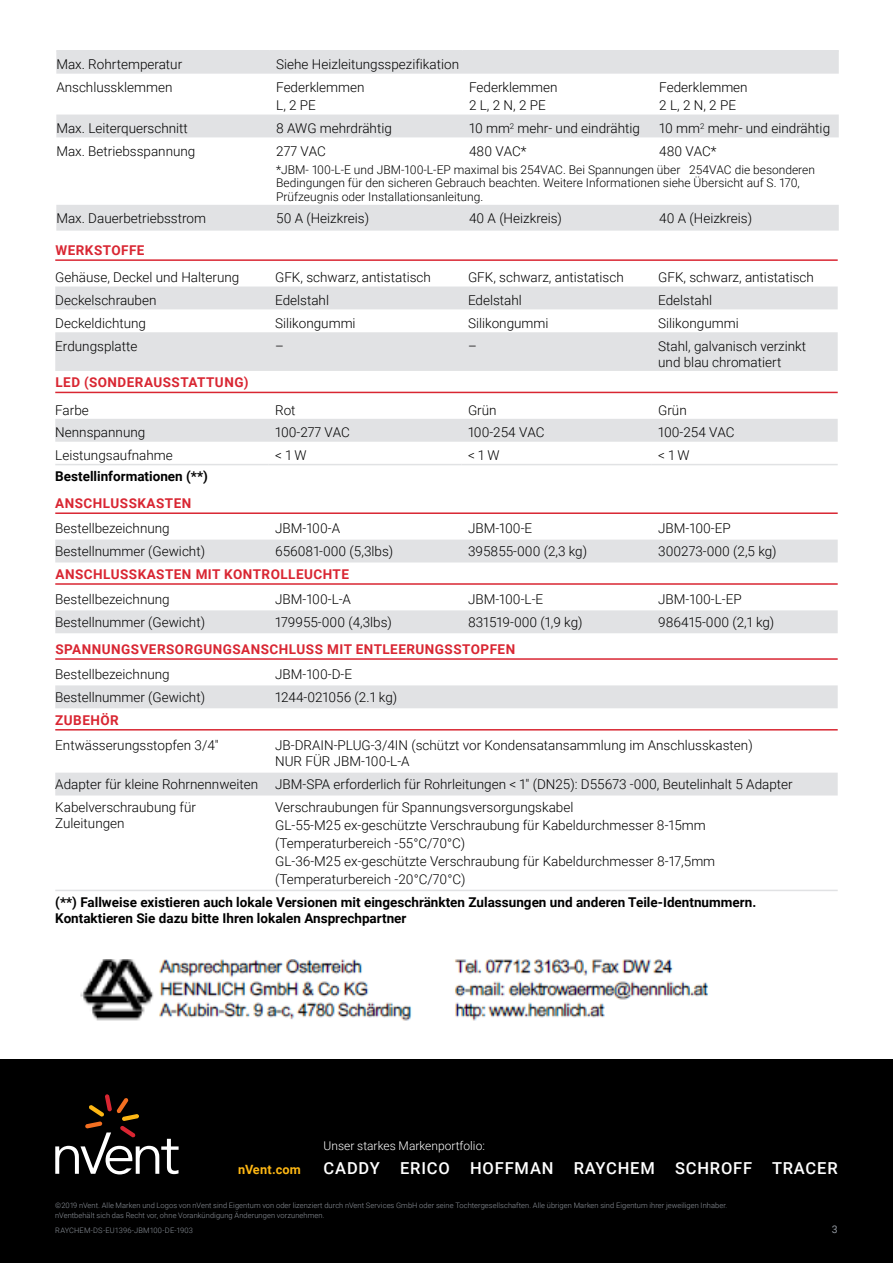
<style>
.page{position:relative;width:893px;height:1263px;background:#fff}
.page>*{position:absolute;margin:0;border:0;box-sizing:border-box;transform-origin:0 0}
.t1{font:500 16.5px "Roboto";letter-spacing:.05em;color:#fff}
.t2{font:300 13.5px/18px "Roboto";color:#000}
.t3{font:700 13.5px/15.8px "Roboto";color:#000}
.t4{font:700 13.5px "Roboto";letter-spacing:.035em;color:#d92632}
.t5{font:700 12.75px "Roboto";letter-spacing:.015em;color:#fdb714}
.t6{font:300 12px/13.5px "Roboto";color:#000}
.t7{font:300 12px "Roboto";color:#fff}
.t8{font:10.5px "Roboto";color:#90969e}
.t9{font:300 7.8px "Roboto";color:#000}
.t10{font:300 7.5px/10.5px "Roboto";letter-spacing:.01em;color:#90969e}
</style>
<div class="page">
<div style="left:0;top:1059px;width:893px;height:204px;background:#000"></div>
<svg style="left:55px;top:1094px;width:124px;height:80px"></svg>
<hr style="left:55px;top:259px;width:783px;height:2px;background:#d92632">
<hr style="left:55px;top:392px;width:783px;height:1px;background:#d92632">
<hr style="left:55px;top:512px;width:783px;height:2px;background:#d92632">
<hr style="left:55px;top:583px;width:783px;height:2px;background:#d92632">
<hr style="left:55px;top:658px;width:783px;height:2px;background:#d92632">
<hr style="left:55px;top:729px;width:783px;height:1px;background:#d92632">
<svg style="left:55px;top:286px;width:783px;height:85px;fill:#e1e2e4"></svg>
<div style="left:55px;top:419px;width:783px;height:23px;background:#e1e2e4"></div>
<hr style="left:55px;top:464px;width:214px;height:1px;background:#e1e2e4">
<hr style="left:269px;top:464px;width:193px;height:1px;background:#e1e2e4">
<hr style="left:462px;top:464px;width:190px;height:1px;background:#e1e2e4">
<hr style="left:652px;top:464px;width:186px;height:1px;background:#e1e2e4">
<div style="left:55px;top:540px;width:783px;height:22px;background:#e1e2e4"></div>
<div style="left:55px;top:610px;width:783px;height:23px;background:#e1e2e4"></div>
<div style="left:55px;top:685px;width:783px;height:23px;background:#e1e2e4"></div>
<div style="left:55px;top:773px;width:783px;height:22px;background:#e1e2e4"></div>
<hr style="left:55px;top:890px;width:214px;height:1px;background:#e1e2e4">
<hr style="left:269px;top:890px;width:569px;height:1px;background:#e1e2e4">
<svg style="left:56px;top:52px;width:783px;height:179px"></svg>
<hr style="left:56px;top:50px;width:214px;height:2px;background:#e1e2e4">
<hr style="left:270px;top:50px;width:193px;height:2px;background:#e1e2e4">
<hr style="left:463px;top:50px;width:190px;height:2px;background:#e1e2e4">
<hr style="left:653px;top:50px;width:186px;height:2px;background:#e1e2e4">
<img style="left:80px;top:959px;width:629px;height:62px">
<p class="t2" style="left:56px;top:55px;width:127px">Max. Rohrtemperatur</p>
<p class="t2" style="left:276px;top:55px;width:184px">Siehe Heizleitungsspezifikation</p>
<p class="t2" style="left:56px;top:78px;width:118px">Anschlussklemmen</p>
<p class="t2" style="left:276px;top:78px;width:90px">Federklemmen</p>
<p class="t2" style="left:469px;top:78px;width:90px">Federklemmen</p>
<p class="t2" style="left:659px;top:78px;width:90px">Federklemmen</p>
<p class="t2" style="left:276px;top:96px;width:41px">L, 2 PE</p>
<p class="t2" style="left:469px;top:96px;width:78px">2 L, 2 N, 2 PE</p>
<p class="t2" style="left:659px;top:96px;width:78px">2 L, 2 N, 2 PE</p>
<p class="t2" style="left:56px;top:119px;width:133px">Max. Leiterquerschnitt</p>
<p class="t2" style="left:276px;top:119px;width:117px">8 AWG mehrdrähtig</p>
<p class="t2" style="left:469px;top:119px;width:172px">10 mm mehr- und eindrähtig</p>
<p class="t2" style="left:659px;top:119px;width:172px">10 mm<sup>2</sup> mehr- und eindrähtig</p>
<p class="t9" style="left:510px;top:120px;width:6px">2</p>
<p class="t2" style="left:56px;top:142px;width:141px">Max. Betriebsspannung</p>
<p class="t2" style="left:276px;top:142px;width:51px">277 VAC</p>
<p class="t2" style="left:469px;top:142px;width:59px">480 VAC*</p>
<p class="t2" style="left:659px;top:142px;width:59px">480 VAC*</p>
<p class="t6" style="left:276px;top:162px;width:540px">*JBM- 100-L-E und JBM-100-L-EP maximal bis 254VAC. Bei Spannungen über 254VAC die besonderen<br>Bedingungen für den sicheren Gebrauch beachten. Weitere Informationen siehe Übersicht auf S. 170,<br>Prüfzeugnis oder Installationsanleitung.</p>
<p class="t2" style="left:56px;top:209px;width:151px">Max. Dauerbetriebsstrom</p>
<p class="t2" style="left:276px;top:209px;width:94px">50 A (Heizkreis)</p>
<p class="t2" style="left:469px;top:209px;width:94px">40 A (Heizkreis)</p>
<p class="t2" style="left:659px;top:209px;width:94px">40 A (Heizkreis)</p>
<p class="t4" style="left:56px;top:241px;width:91px">WERKSTOFFE</p>
<p class="t2" style="left:55px;top:268px;width:186px">Gehäuse, Deckel und Halterung</p>
<p class="t2" style="left:275px;top:268px;width:157px">GFK, schwarz, antistatisch</p>
<p class="t2" style="left:468px;top:268px;width:157px">GFK, schwarz, antistatisch</p>
<p class="t2" style="left:658px;top:268px;width:157px">GFK, schwarz, antistatisch</p>
<p class="t2" style="left:55px;top:291px;width:103px">Deckelschrauben</p>
<p class="t2" style="left:275px;top:291px;width:55px">Edelstahl</p>
<p class="t2" style="left:468px;top:291px;width:55px">Edelstahl</p>
<p class="t2" style="left:658px;top:291px;width:55px">Edelstahl</p>
<p class="t2" style="left:55px;top:314px;width:92px">Deckeldichtung</p>
<p class="t2" style="left:275px;top:314px;width:82px">Silikongummi</p>
<p class="t2" style="left:468px;top:314px;width:82px">Silikongummi</p>
<p class="t2" style="left:658px;top:314px;width:82px">Silikongummi</p>
<p class="t2" style="left:55px;top:337px;width:84px">Erdungsplatte</p>
<p class="t2" style="left:275px;top:337px;width:10px">–</p>
<p class="t2" style="left:468px;top:337px;width:10px">–</p>
<p class="t2" style="left:658px;top:338px;width:150px;line-height:15.8px">Stahl, galvanisch verzinkt und blau chromatiert</p>
<p class="t4" style="left:56px;top:373px;width:195px">LED (SONDERAUSSTATTUNG)</p>
<p class="t2" style="left:55px;top:400px;width:35px">Farbe</p>
<p class="t2" style="left:275px;top:400px;width:22px">Rot</p>
<p class="t2" style="left:468px;top:400px;width:30px">Grün</p>
<p class="t2" style="left:658px;top:400px;width:30px">Grün</p>
<p class="t2" style="left:55px;top:423px;width:92px">Nennspannung</p>
<p class="t2" style="left:275px;top:423px;width:76px">100-277 VAC</p>
<p class="t2" style="left:468px;top:423px;width:78px">100-254 VAC</p>
<p class="t2" style="left:658px;top:423px;width:78px">100-254 VAC</p>
<p class="t2" style="left:55px;top:446px;width:119px">Leistungsaufnahme</p>
<p class="t2" style="left:275px;top:446px;width:33px">&lt; 1 W</p>
<p class="t2" style="left:468px;top:446px;width:33px">&lt; 1 W</p>
<p class="t2" style="left:658px;top:446px;width:33px">&lt; 1 W</p>
<p class="t3" style="left:55px;top:468px;width:154px">Bestellinformationen (**)</p>
<p class="t4" style="left:55px;top:494px;width:137px">ANSCHLUSSKASTEN</p>
<p class="t2" style="left:55px;top:519px;width:116px">Bestellbezeichnung</p>
<p class="t2" style="left:275px;top:519px;width:66px">JBM-100-A</p>
<p class="t2" style="left:468px;top:519px;width:66px">JBM-100-E</p>
<p class="t2" style="left:658px;top:519px;width:74px">JBM-100-EP</p>
<p class="t2" style="left:55px;top:542px;width:151px">Bestellnummer (Gewicht)</p>
<p class="t2" style="left:275px;top:542px;width:120px">656081-000 (5,3lbs)</p>
<p class="t2" style="left:468px;top:542px;width:121px">395855-000 (2,3 kg)</p>
<p class="t2" style="left:658px;top:542px;width:120px">300273-000 (2,5 kg)</p>
<p class="t4" style="left:55px;top:565px;width:295px">ANSCHLUSSKASTEN MIT KONTROLLEUCHTE</p>
<p class="t2" style="left:55px;top:590px;width:116px">Bestellbezeichnung</p>
<p class="t2" style="left:275px;top:590px;width:77px">JBM-100-L-A</p>
<p class="t2" style="left:468px;top:590px;width:77px">JBM-100-L-E</p>
<p class="t2" style="left:658px;top:590px;width:85px">JBM-100-L-EP</p>
<p class="t2" style="left:55px;top:613px;width:151px">Bestellnummer (Gewicht)</p>
<p class="t2" style="left:275px;top:613px;width:118px">179955-000 (4,3lbs)</p>
<p class="t2" style="left:468px;top:613px;width:116px">831519-000 (1,9 kg)</p>
<p class="t2" style="left:658px;top:613px;width:118px">986415-000 (2,1 kg)</p>
<p class="t4" style="left:56px;top:640px;width:461px">SPANNUNGSVERSORGUNGSANSCHLUSS MIT ENTLEERUNGSSTOPFEN</p>
<p class="t2" style="left:55px;top:665px;width:116px">Bestellbezeichnung</p>
<p class="t2" style="left:275px;top:665px;width:78px">JBM-100-D-E</p>
<p class="t2" style="left:55px;top:688px;width:151px">Bestellnummer (Gewicht)</p>
<p class="t2" style="left:275px;top:688px;width:124px">1244-021056 (2.1 kg)</p>
<p class="t4" style="left:55px;top:710px;width:65px">ZUBEHÖR</p>
<p class="t2" style="left:55px;top:735px;width:165px">Entwässerungsstopfen 3/4"</p>
<p class="t2" style="left:275px;top:737px;width:479px;line-height:15.8px">JB-DRAIN-PLUG-3/4IN (schützt vor Kondensatansammlung im Anschlusskasten)<br>NUR FÜR JBM-100-L-A</p>
<p class="t2" style="left:55px;top:772px;width:739px;line-height:23px">Adapter für kleine Rohrnennweiten JBM-SPA erforderlich für Rohrleitungen &lt; 1" (DN25): D55673 -000, Beutelinhalt 5 Adapter<br>Kabelverschraubung für</p>
<p class="t2" style="left:55px;top:813px;width:71px">Zuleitungen</p>
<p class="t2" style="left:275px;top:798px;width:442px">Verschraubungen für Spannungsversorgungskabel<br>GL-55-M25 ex-geschützte Verschraubung für Kabeldurchmesser 8-15mm (Temperaturbereich -55°C/70°C)<br>GL-36-M25 ex-geschützte Verschraubung für Kabeldurchmesser 8-17,5mm (Temperaturbereich -20°C/70°C)</p>
<p class="t3" style="left:55px;top:894px;width:702px">(**) Fallweise existieren auch lokale Versionen mit eingeschränkten Zulassungen und anderen Teile-Identnummern.<br>Kontaktieren Sie dazu bitte Ihren lokalen Ansprechpartner</p>
<p class="t7" style="left:324px;top:1137px;width:163px">Unser starkes Markenportfolio:</p>
<p class="t5" style="left:238px;top:1160px;width:64px">nVent.com</p>
<p class="t1" style="left:324px;top:1156px;width:516px">CADDY ERICO HOFFMAN RAYCHEM SCHROFF TRACER</p>
<p class="t10" style="left:55px;top:1200px;width:674px">©2019 nVent. Alle Marken und Logos von nVent sind Eigentum von oder lizenziert durch nVent Services GmbH oder seine Tochtergesellschaften. Alle übrigen Marken sind Eigentum ihrer jeweiligen Inhaber. nVentbehält sich das Recht vor, ohne Vorankündigung Änderungen vorzunehmen.</p>
<p class="t10" style="left:55px;top:1225px;width:139px">RAYCHEM-DS-EU1396-JBM100-DE-1903</p>
<p class="t8" style="left:832px;top:1222px;width:7px">3</p>
</div>
